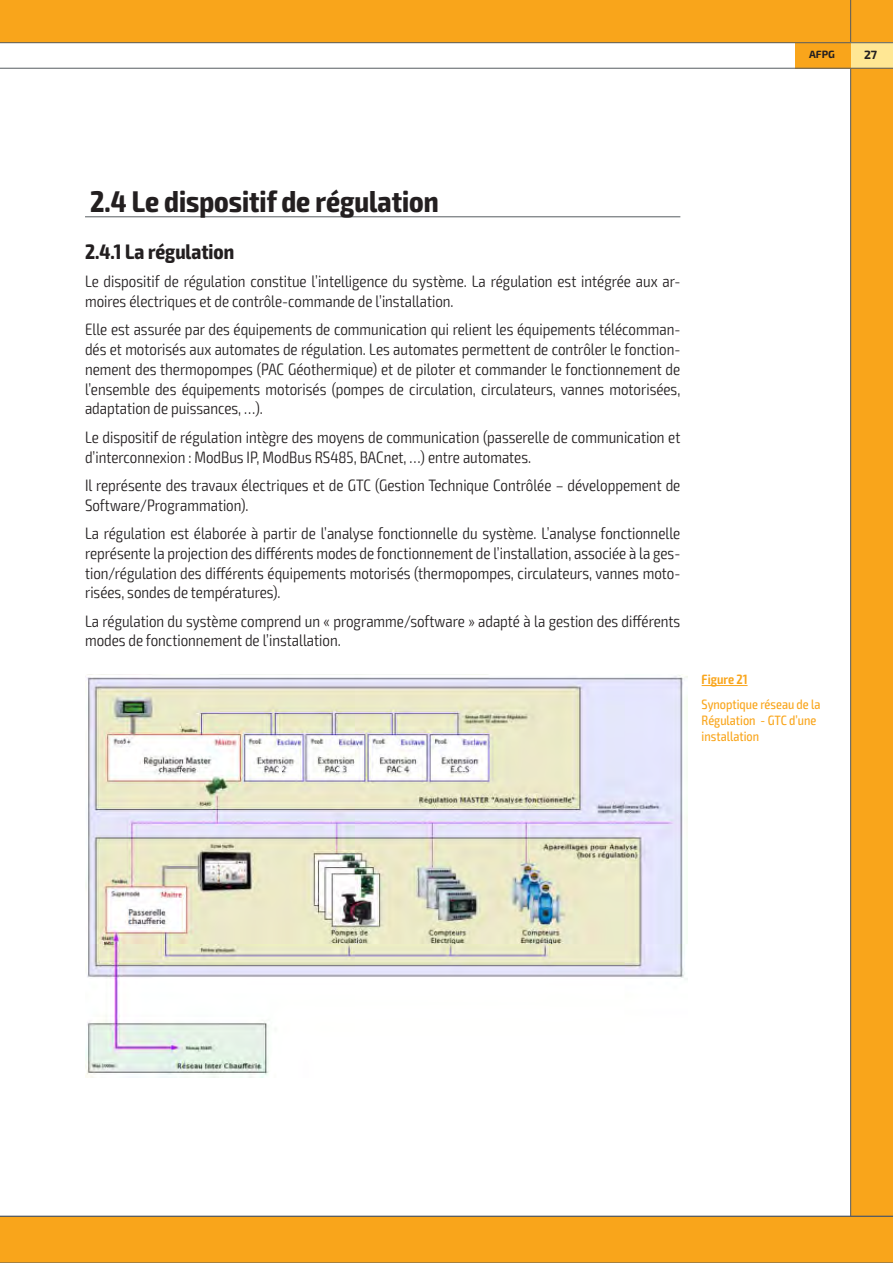
<style>
.page{position:relative;width:893px;height:1263px;background:#fff}
.page>*{position:absolute;margin:0;border:0;box-sizing:border-box;transform-origin:0 0}
.Titre_2{font:700 condensed 30px "Exo 2";color:#231f20}
.Titre_3{font:700 condensed 21px "Exo 2";color:#231f20}
.courant{font:300 condensed 16.5px/19.8px "Exo 2";color:#231f20}
.FIGURE_COURANT{font:condensed 13.5px/16.2px "Exo 2";color:#f9a51b}
.t1{font:600 condensed 13.5px "Exo 2";color:#f9a51b}
.t2{font:700 12px "Exo 2";color:#231f20}
.t3{font:700 10.5px "Exo 2";color:#231f20}
</style>
<div class="page">
<div style="left:0;top:0;width:893px;height:43px;background:#f9a51b"></div>
<div style="left:850px;top:0;width:43px;height:1216px;background:#f9a51b"></div>
<div style="left:850px;top:43px;width:43px;height:25px;background:#ffe794"></div>
<div style="left:0;top:1217px;width:893px;height:46px;background:#f9a51b"></div>
<div style="left:795px;top:43px;width:55px;height:25px;background:#f9a51b"></div>
<hr style="left:0;top:42px;width:893px;height:1px;background:#575c60">
<hr style="left:0;top:68px;width:893px;height:1px;background:#575c60">
<hr style="left:0;top:1216px;width:893px;height:1px;background:#575c60">
<hr style="left:702px;top:685px;width:46px;height:1px;background:#f9a51b">
<hr style="left:85px;top:217px;width:595px;height:1px;background:#575c60">
<img style="left:85px;top:675px;width:602px;height:403px">
<p class="t3" style="left:809px;top:47px;width:27px">AFPG</p>
<p class="t2" style="left:864px;top:46px;width:15px">27</p>
<p class="Titre_2" style="left:90px;top:184px;width:350px">2.4 Le dispositif de régulation</p>
<p class="Titre_3" style="left:85px;top:239px;width:151px">2.4.1 La régulation</p>
<p class="courant" style="left:85px;top:272px;width:597px">Le dispositif de régulation constitue l’intelligence du système. La régulation est intégrée aux ar&shy;moires électriques et de contrôle-commande de l’installation.</p>
<p class="courant" style="left:85px;top:320px;width:597px;text-align:justify">Elle est assurée par des équipements de communication qui relient les équipements télécomman&shy;dés et motorisés aux automates de régulation. Les automates permettent de contrôler le fonction&shy;nement des thermopompes (PAC Géothermique) et de piloter et commander le fonctionnement de l’ensemble des équipements motorisés (pompes de circulation, circulateurs, vannes motorisées, adaptation de puissances, …).</p>
<p class="courant" style="left:85px;top:427px;width:597px">Le dispositif de régulation intègre des moyens de communication (passerelle de communication et d’interconnexion : ModBus IP, ModBus RS485, BACnet, …) entre automates.</p>
<p class="courant" style="left:85px;top:475px;width:597px">Il représente des travaux électriques et de GTC (Gestion Technique Contrôlée – développement de<br>Software/Programmation).</p>
<p class="courant" style="left:85px;top:524px;width:597px;text-align:justify">La régulation est élaborée à partir de l’analyse fonctionnelle du système. L’analyse fonctionnelle représente la projection des différents modes de fonctionnement de l’installation, associée à la ges&shy;tion/régulation des différents équipements motorisés (thermopompes, circulateurs, vannes moto&shy;risées, sondes de températures).</p>
<p class="courant" style="left:85px;top:611px;width:597px">La régulation du système comprend un « programme/software » adapté à la gestion des différents modes de fonctionnement de l’installation.</p>
<p class="t1" style="left:702px;top:671px;width:47px">Figure 21</p>
<p class="FIGURE_COURANT" style="left:702px;top:696px;width:120px">Synoptique réseau de la<br>Régulation - GTC d’une installation</p>
</div>
